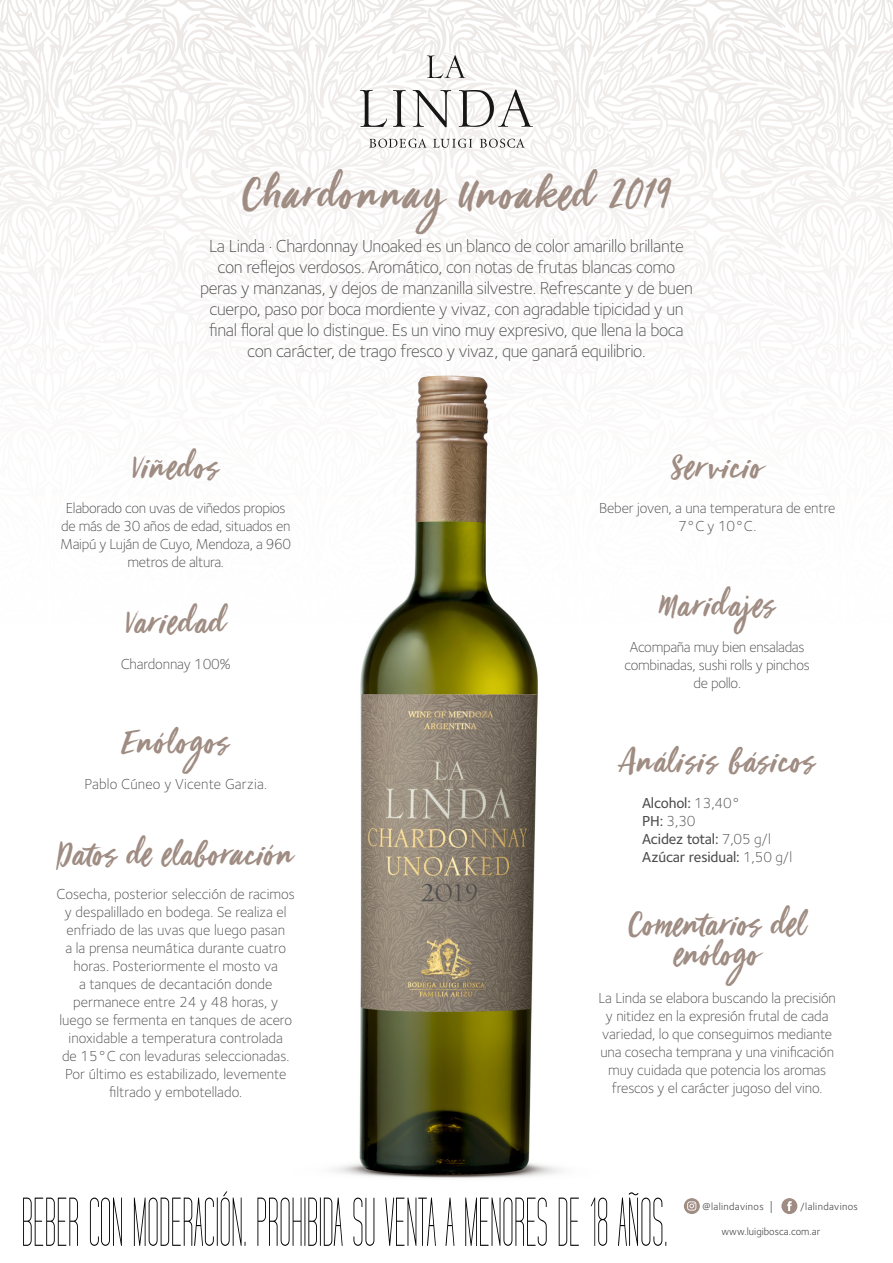
<style>
.page{position:relative;width:893px;height:1263px;background:#fff}
.page>*{position:absolute;margin:0;border:0;box-sizing:border-box;transform-origin:0 0}
.t1{font:49.5px "Viva Beautiful";letter-spacing:.04em;color:#9f8c82}
.t2{font:37.5px "Viva Beautiful";letter-spacing:.04em;color:#9f8c82}
.t3{font:37.5px/30px "Viva Beautiful";letter-spacing:.02em;color:#9f8c82;text-align:center}
.t4{font:300 18px/21px "Foundry Sterling OT3";letter-spacing:-.02em;color:#4d4d4d;text-align:center}
.t5{font:300 15px/18px "Foundry Sterling OT3";letter-spacing:-.01em;color:#4d4d4d;text-align:center}
.t6{font:500 15px/18px "Foundry Sterling OT3";letter-spacing:-.01em;color:#4d4d4d}
.t7{font:300 15px "Foundry Sterling OT3";letter-spacing:.01em;color:#4d4d4d}
.t8{font:10.5px "Foundry Sterling OT3";letter-spacing:.03em;color:#4a4a49}
.t9{font:10.5px "Foundry Sterling OT3";color:#4a4a49}
.s1{font-family:"Viva Beautiful B"}
.s2{font-weight:300}
.s3{font-family:"Minion Pro Subh";font-size:12px}
</style>
<div class="page">
<svg style="left:231px;top:217px;width:662px;height:81px"></svg>
<svg style="left:0;top:217px;width:231px;height:81px"></svg>
<img style="left:333px;top:374px;width:352px;height:836px">
<svg style="left:19px;top:0;width:874px;height:148px"></svg>
<svg style="left:684px;top:1198px;width:16px;height:16px"></svg>
<svg style="left:781px;top:1198px;width:16px;height:16px"></svg>
<svg style="left:687px;top:1201px;width:9px;height:9px"></svg>
<svg style="left:23px;top:1191px;width:643px;height:55px"></svg>
<h1 class="t1" style="left:243px;top:161px;width:428px">Chardonnay Unoaked 2019</h1>
<p class="t4" style="left:200px;top:234px;width:494px">La Linda · Chardonnay Unoaked es un blanco de color amarillo brillante con reflejos verdosos. Aromático, con notas de frutas blancas como peras y manzanas, y dejos de manzanilla silvestre. Refrescante y de buen cuerpo, paso por boca mordiente y vivaz, con agradable tipicidad y un final floral que lo distingue. Es un vino muy expresivo, que llena la boca con carácter, de trago fresco y vivaz, que ganará equilibrio.</p>
<h2 class="t2" style="left:133px;top:442px;width:87px">Viñedos</h2>
<h2 class="t2" style="left:671px;top:442px;width:93px">Servicio</h2>
<p class="t5" style="left:60px;top:498px;width:233px">Elaborado con uvas de viñedos propios de más de 30 años de edad, situados en<br>Maipú y Luján de Cuyo, Mendoza, a 960 metros de altura.</p>
<p class="t5" style="left:599px;top:498px;width:238px">Beber joven, a una temperatura de entre<br>7°C y 10°C.</p>
<h2 class="t2" style="left:127px;top:597px;width:100px">V<span class="s1">a</span>ried<span class="s1">a</span>d</h2>
<p class="t5" style="left:121px;top:654px;width:111px">Chardonnay 100%</p>
<h2 class="t2" style="left:123px;top:717px;width:108px">Enólo<span class="s1">g</span>os</h2>
<p class="t7" style="left:84px;top:773px;width:184px">Pablo Cúneo y Vicente Garzia.</p>
<h2 class="t3" style="left:58px;top:836px;width:237px">D<span class="s1">a</span>tos de el<span class="s1">a</span>boración</h2>
<p class="t5" style="left:57px;top:884px;width:240px">Cosecha, posterior selección de racimos y despalillado en bodega. Se realiza el enfriado de las uvas que luego pasan<br>a la prensa neumática durante cuatro horas. Posteriormente el mosto va<br>a tanques de decantación donde permanece entre 24 y 48 horas, y luego se fermenta en tanques de acero inoxidable a temperatura controlada<br>de 15°C con levaduras seleccionadas.<br>Por último es estabilizado, levemente filtrado y embotellado.</p>
<h2 class="t2" style="left:659px;top:580px;width:117px">M<span class="s1">a</span>rid<span class="s1">a</span>jes</h2>
<p class="t5" style="left:625px;top:637px;width:187px">Acompaña muy bien ensaladas combinadas, sushi rolls y pinchos de pollo.</p>
<h2 class="t2" style="left:620px;top:736px;width:197px">An<span class="s1">á</span>lisis b<span class="s1">á</span>sicos</h2>
<p class="t6" style="left:642px;top:793px;width:152px">Alcohol: <span class="s2">13,40°<br></span>PH: <span class="s2">3,30<br></span>Acidez total: <span class="s2">7,05 g/l<br></span>Azúcar residual: <span class="s2">1,50 g/l</span></p>
<h2 class="t3" style="left:629px;top:906px;width:178px">Coment<span class="s1">a</span>rios del enólo<span class="s1">g</span>o</h2>
<p class="t5" style="left:598px;top:988px;width:239px">La Linda se elabora buscando la precisión y nitidez en la expresión frutal de cada variedad, lo que conseguimos mediante una cosecha temprana y una vinificación muy cuidada que potencia los aromas frescos y el carácter jugoso del vino.</p>
<p class="t8" style="left:703px;top:1198px;width:72px">@lalindavinos <span class="s3">|</span></p>
<p class="t8" style="left:800px;top:1198px;width:59px">/lalindavinos</p>
<p class="t9" style="left:721px;top:1224px;width:100px">www.luigibosca.com.ar</p>
</div>
